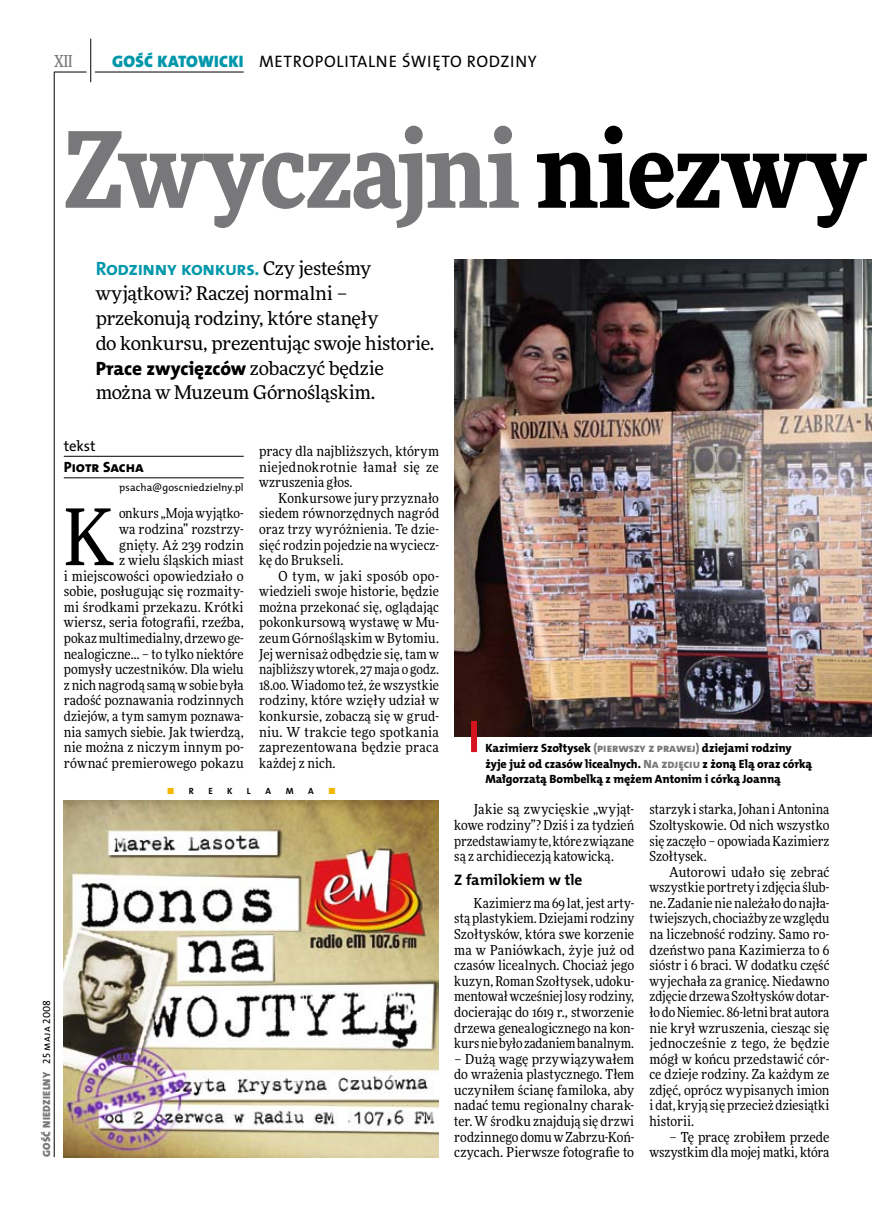
<style>
.page{position:relative;width:872px;height:1221px;background:#fff}
.page>*{position:absolute;margin:0;border:0;box-sizing:border-box;transform-origin:0 0}
.t1{font:900 105px "Freeday Narrow";letter-spacing:-.015em;color:#787779}
.t2{font:78.15px "Freeday Narrow News";color:#000}
.t3{font:19.35px "The Mix HP8 Ex Bld";letter-spacing:-.01em;color:#000}
.t4{font:19.35px "The Mix HP7 Bld";letter-spacing:-.02em;color:#0097aa}
.t5{font:18.9px/24.9px "Freeday News";letter-spacing:-.015em;color:#000}
.t6{font:16.65px "The Mix HP5 Plain";color:#000}
.t7{font:16.65px "The Mix HP9 Blk";letter-spacing:.02em;color:#0097aa}
.t8{font:500 16.5px "Freeday Narrow";color:#787779;scale:.9 1}
.t9{font:15.3px "The Mix HP7 Bld";color:#000}
.t10{font:14.85px "The Mix HP8 Ex Bld";color:#000}
.t11{font:14.85px "The Mix HP5 Plain";color:#000}
.t12{font:13.8px/15.6px "Freeday Narrow News";letter-spacing:.005em;color:#000;text-align:justify}
.t13{font:12px/15.6px "The Mix HP8 Ex Bld";letter-spacing:-.005em;color:#000}
.t14{font:10.5px "The Mix HP9 Blk";letter-spacing:.025em;color:#787779}
.t15{font:10.5px "The Mix HP5 Plain";letter-spacing:.01em;color:#000}
.t16{font:9px "The Mix HP7 Bld";color:#000}
.t17{font:9px "The Mix HP7 Bld";color:#f2b900}
.s1{color:#000}
.s2{font-family:"Freeday News";font-size:18.9px;color:#000}
.s3{font-family:"Freeday News";font-size:18.9px}
.s4{color:#787779}
.s5{font-family:"The Mix HP5 Plain";color:#000}
.s6{color:#f2b900}
</style>
<div class="page">
<hr style="left:54px;top:72px;width:1px;height:1085px;background:#000">
<hr style="left:90px;top:39px;width:1px;height:43px;background:#000">
<hr style="left:54px;top:72px;width:33px;height:1px;background:#000">
<hr style="left:95px;top:72px;width:149px;height:1px;background:#000">
<img style="left:64px;top:800px;width:375px;height:356px">
<hr style="left:64px;top:456px;width:180px;height:1px;background:#000">
<hr style="left:64px;top:477px;width:180px;height:1px;background:#000">
<img style="left:454px;top:259px;width:418px;height:477px">
<div style="left:471px;top:721px;width:6px;height:31px;background:#d4151f"></div>
<p class="t8" style="left:54px;top:50px;width:22px">XII</p>
<p class="t7" style="left:112px;top:50px;width:133px">GOŚĆ KATOWICKI</p>
<p class="t6" style="left:259px;top:50px;width:11px">metropolit</p>
<p class="t6" style="left:357px;top:50px;width:21px">alne</p>
<p class="t6" style="left:402px;top:50px;width:11px">świ</p>
<p class="t6" style="left:432px;top:50px;width:46px">ęto rod</p>
<p class="t6" style="left:500px;top:50px;width:38px">ziny</p>
<h1 class="t1" style="left:64px;top:101px;width:803px">Zwyczajni <span class="s1">niezwy</span></h1>
<h3 class="t4" style="left:96px;top:256px;width:277px">Rodzinny konkurs. <span class="s2">Czy jesteśmy</span></h3>
<h3 class="t5" style="left:96px;top:280px;width:340px">wyjątkowi? Raczej normalni – przekonują rodziny, które stanęły<br>do konkursu, prezentując swoje historie.</h3>
<h3 class="t3" style="left:96px;top:355px;width:290px">Prace zwycięzców <span class="s3">zobaczyć będzie</span></h3>
<h3 class="t5" style="left:96px;top:380px;width:281px">można w Muzeum Górnośląskim.</h3>
<p class="t11" style="left:64px;top:437px;width:33px">tekst</p>
<p class="t10" style="left:64px;top:457px;width:81px">Piotr Sacha</p>
<p class="t15" style="left:119px;top:480px;width:126px">psacha@goscniedzielny.pl</p>
<p class="t12" style="left:259px;top:443px;width:181px">pracy dla najbliższych, którym niejednokrotnie łamał się ze wzruszenia głos.</p>
<p class="t12" style="left:259px;top:490px;width:181px;text-indent:20px">Konkursowe jury przyznało siedem równorzędnych nagród oraz trzy wyróżnienia. Te dzie&shy;sięć rodzin pojedzie na wyciecz&shy;kę do Brukseli.</p>
<p class="t12" style="left:259px;top:568px;width:181px;text-indent:20px">O tym, w jaki sposób opo&shy;wiedzieli swoje historie, będzie można przekonać się, oglądając pokonkursową wystawę w Mu&shy;zeum Górnośląskim w Bytomiu.<br>Jej wernisaż odbędzie się, tam w najbliższy wtorek, 27 maja o godz.<br>18.00. Wiadomo też, że wszystkie rodziny, które wzięły udział w konkursie, zobaczą się w grud&shy;niu. W trakcie tego spotkania zaprezentowana będzie praca każdej z nich.</p>
<p class="t12" style="left:64px;top:505px;width:181px;text-align:right">onkurs „Moja wyjątko-<br>wa rodzina” rozstrzy-<br>gnięty. Aż 239 rodzin<br>z wielu śląskich miast<br>i miejscowości opowiedziało o sobie, posługując się rozmaity&shy;mi środkami przekazu. Krótki wiersz, seria fotografii, rzeźba, pokaz multimedialny, drzewo ge&shy;nealogiczne… – to tylko niektóre pomysły uczestników. Dla wielu z nich nagrodą samą w sobie była radość poznawania rodzinnych dziejów, a tym samym poznawa&shy;nia samych siebie. Jak twierdzą, nie można z niczym innym po&shy;równać premierowego pokazu</p>
<h2 class="t2" style="left:64px;top:489px;width:52px">K</h2>
<p class="t13" style="left:485px;top:740px;width:328px">Kazimierz Szołtysek <span class="s4">(pierwszy z prawej)</span> dziejami rodziny żyje już od czasów licealnych. <span class="s4">Na zdjęciu</span> z żoną Elą oraz córką<br>Małgorzatą Bombelką z mężem Antonim i córką Joanną</p>
<p class="t14" style="left:40px;top:1156px;width:159px;rotate:-90deg">GOŚĆ NIEDZIELNY <span class="s5">25 maja 2008</span></p>
<p class="t16" style="left:167px;top:785px;width:35px"><span class="s6">■</span> re</p>
<p class="t16" style="left:227px;top:785px;width:7px">k</p>
<p class="t16" style="left:247px;top:785px;width:5px">l</p>
<p class="t16" style="left:265px;top:785px;width:7px">a</p>
<p class="t16" style="left:286px;top:785px;width:9px">m</p>
<p class="t16" style="left:308px;top:785px;width:7px">a</p>
<p class="t17" style="left:328px;top:785px;width:9px">■</p>
<p class="t12" style="left:454px;top:801px;width:181px;text-indent:20px">Jakie są zwycięskie „wyjąt&shy;kowe rodziny”? Dziś i za tydzień przedstawiamy te, które związane są z archidiecezją katowicką.</p>
<p class="t9" style="left:454px;top:870px;width:130px">Z familokiem w tle</p>
<p class="t12" style="left:454px;top:895px;width:181px;text-indent:20px">Kazimierz ma 69 lat, jest arty&shy;stą plastykiem. Dziejami rodziny Szołtysków, która swe korzenie ma w Paniówkach, żyje już od czasów licealnych. Chociaż jego kuzyn, Roman Szołtysek, udoku&shy;mentował wcześniej losy rodziny, docierając do 1619 r., stworzenie drzewa genealogicznego na kon&shy;kurs nie było zadaniem banalnym.</p>
<p class="t12" style="left:454px;top:1050px;width:181px">– Dużą wagę przywiązywałem do wrażenia plastycznego. Tłem uczyniłem ścianę familoka, aby nadać temu regionalny charak&shy;ter. W środku znajdują się drzwi rodzinnego domu w Zabrzu-Koń&shy;czycach. Pierwsze fotografie to</p>
<p class="t12" style="left:649px;top:801px;width:181px">starzyk i starka, Johan i Antonina Szoltyskowie. Od nich wszystko się zaczęło – opowiada Kazimierz Szołtysek.</p>
<p class="t12" style="left:649px;top:863px;width:181px;text-indent:20px">Autorowi udało się zebrać wszystkie portrety i zdjęcia ślub&shy;ne. Zadanie nie należało do najła&shy;twiejszych, chociażby ze względu na liczebność rodziny. Samo ro&shy;dzeństwo pana Kazimierza to 6 sióstr i 6 braci. W dodatku część wyjechała za granicę. Niedawno zdjęcie drzewa Szołtysków dotar&shy;ło do Niemiec. 86-letni brat autora nie krył wzruszenia, ciesząc się jednocześnie z tego, że będzie mógł w końcu przedstawić cór&shy;ce dzieje rodziny. Za każdym ze zdjęć, oprócz wypisanych imion i dat, kryją się przecież dziesiątki historii.</p>
<p class="t12" style="left:649px;top:1128px;width:181px;text-align:right">– Tę pracę zrobiłem przede wszystkim dla mojej matki, która</p>
</div>
